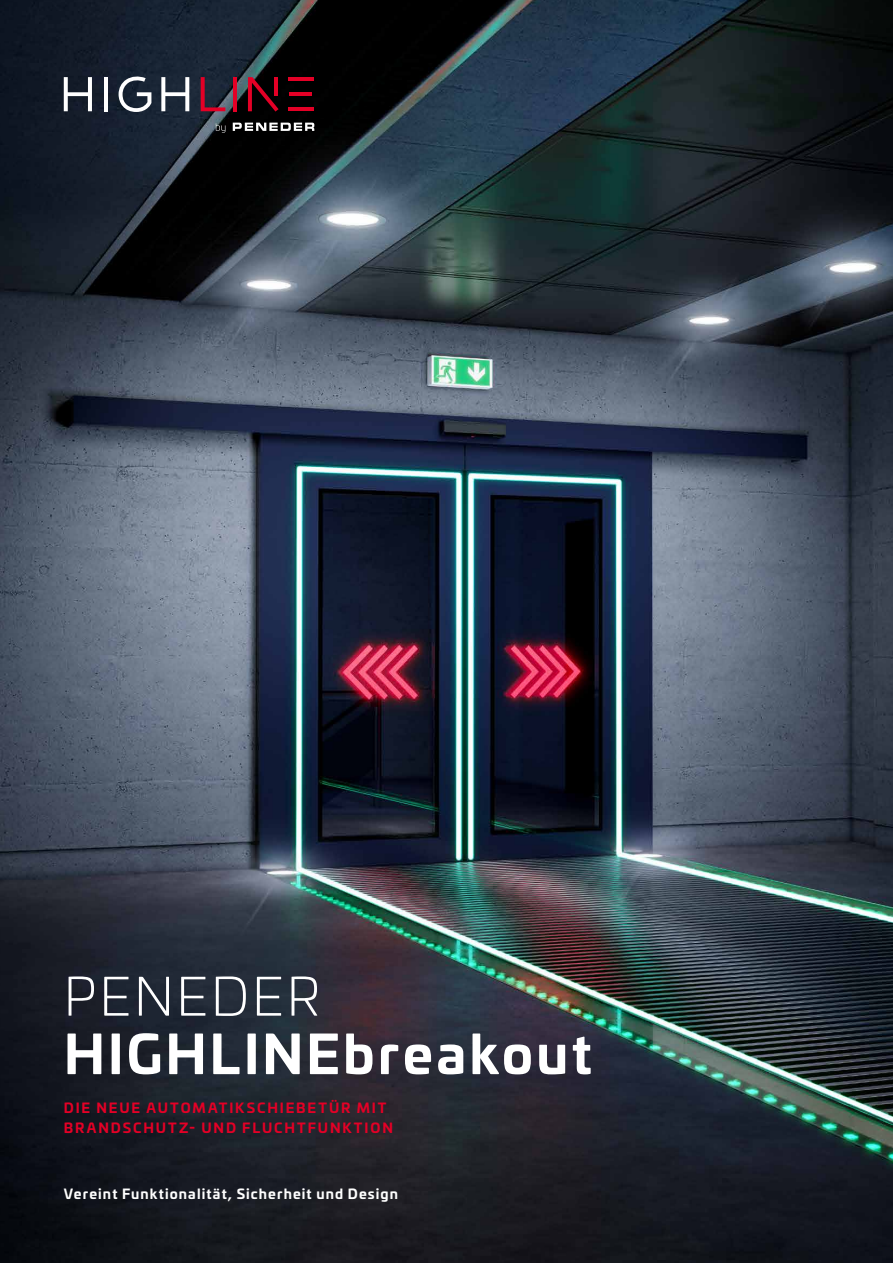
<style>
.page{position:relative;width:893px;height:1263px;background:#fff}
.page>*{position:absolute;margin:0;border:0;box-sizing:border-box;transform-origin:0 0}
.t1{font:700 52.5px "Univia Pro";letter-spacing:.06em;color:#fff}
.t2{font:300 52.5px "Univia Pro";letter-spacing:.055em;color:#fff}
.t3{font:700 13.5px/19.5px "Univia Pro";letter-spacing:.14em;color:#e40026}
.t4{font:700 13.5px "Univia Pro";letter-spacing:.08em;color:#fff}
</style>
<div class="page">
<img style="left:0;top:0;width:893px;height:1263px">
<svg style="left:216px;top:123px;width:9px;height:10px"></svg>
<svg style="left:233px;top:123px;width:81px;height:8px"></svg>
<svg style="left:119px;top:77px;width:32px;height:35px"></svg>
<hr style="left:233px;top:77px;width:4px;height:34px;background:#e40026">
<hr style="left:104px;top:77px;width:4px;height:34px;background:#fff">
<svg style="left:161px;top:77px;width:28px;height:34px"></svg>
<svg style="left:64px;top:77px;width:28px;height:34px"></svg>
<svg style="left:201px;top:77px;width:24px;height:34px"></svg>
<hr style="left:289px;top:107px;width:25px;height:4px;background:#e40026">
<hr style="left:289px;top:77px;width:25px;height:4px;background:#e40026">
<hr style="left:289px;top:92px;width:23px;height:4px;background:#e40026">
<svg style="left:248px;top:77px;width:31px;height:35px"></svg>
<h1 class="t2" style="left:64px;top:959px;width:258px">PENEDER</h1>
<h1 class="t1" style="left:64px;top:1012px;width:529px">HIGHLINEbreakout</h1>
<p class="t3" style="left:64px;top:1097px;width:331px">DIE NEUE AUTOMATIKSCHIEBETÜR MIT<br>BRANDSCHUTZ- UND FLUCHTFUNKTION</p>
<p class="t4" style="left:64px;top:1183px;width:336px">Vereint Funktionalität, Sicherheit und Design</p>
</div>
